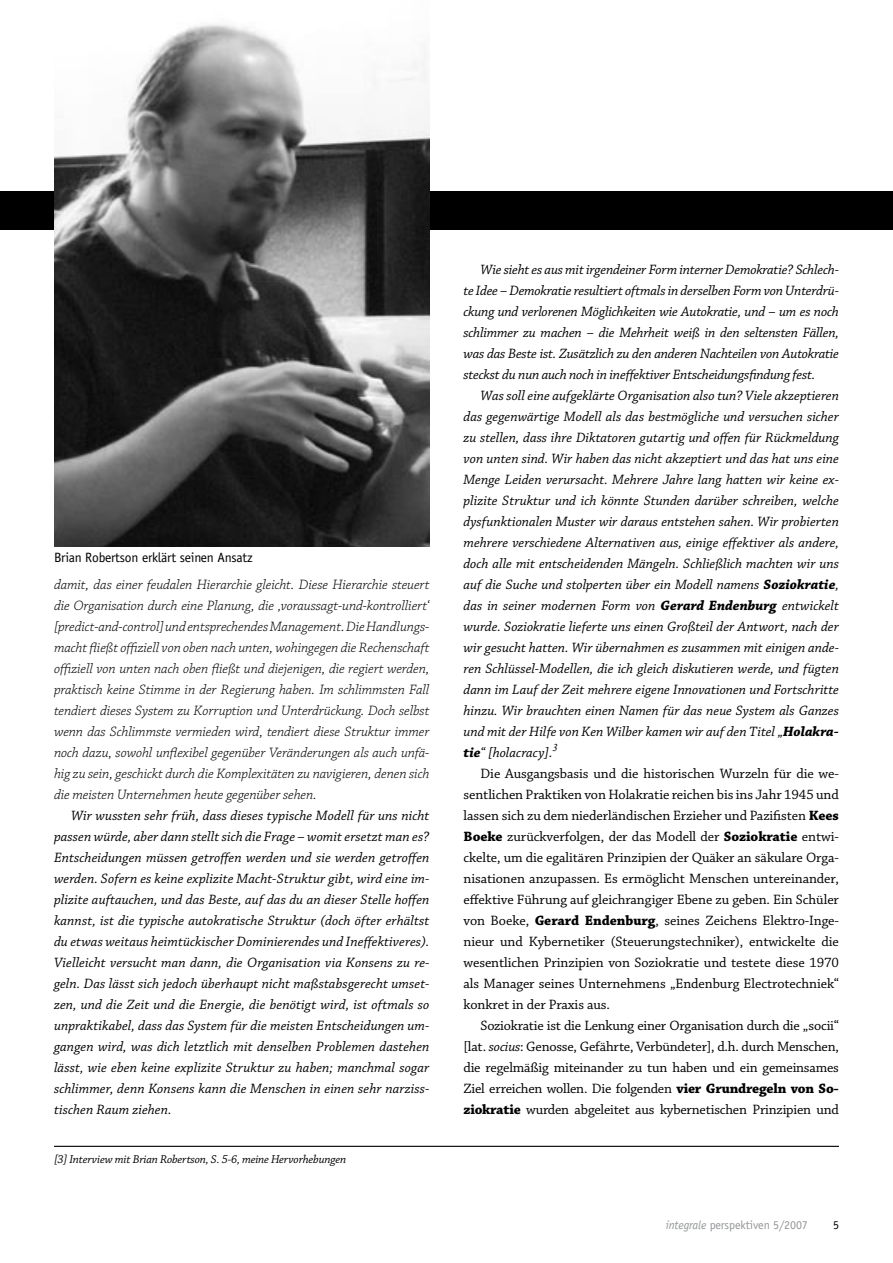
<style>
.page{position:relative;width:893px;height:1263px;background:#fff}
.page>*{position:absolute;margin:0;border:0;box-sizing:border-box;transform-origin:0 0}
.t1{font:italic 14.25px/21px "Chaparral Pro";color:#000;text-align:justify}
.t2{font:14.25px/21px "Chaparral Pro";letter-spacing:-.01em;color:#000;text-align:justify}
.t3{font:14.25px/21px "Chaparral Pro Light It Capt";letter-spacing:-.01em;color:#000;text-align:justify}
.t4{font:13.5px "Officina Sans";letter-spacing:-.015em;color:#000}
.t5{font:italic 12px "Chaparral Pro";letter-spacing:-.01em;color:#000}
.t6{font:12px "Officina Sans";letter-spacing:-.01em;color:#939598}
.t7{font:12px "Officina Sans";color:#000}
.s1{font-weight:700}
.s2{font-style:italic}
</style>
<div class="page">
<div style="left:0;top:191px;width:893px;height:39px;background:#000"></div>
<img style="left:54px;top:24px;width:375px;height:522px">
<hr style="left:54px;top:1146px;width:785px;height:1px;background:#000">
<p class="t4" style="left:54px;top:550px;width:200px">Brian Robertson erklärt seinen Ansatz</p>
<p class="t3" style="left:54px;top:575px;width:377px">damit, das einer feudalen Hierarchie gleicht. Diese Hierarchie steuert die Organisation durch eine Planung, die ‚voraussagt-und-kontrolliert‘ [predict-and-control] und entsprechendes Management. Die Handlungs&shy;macht fließt offiziell von oben nach unten, wohingegen die Rechenschaft offiziell von unten nach oben fließt und diejenigen, die regiert werden, praktisch keine Stimme in der Regierung haben. Im schlimmsten Fall tendiert dieses System zu Korruption und Unterdrückung. Doch selbst wenn das Schlimmste vermieden wird, tendiert diese Struktur immer noch dazu, sowohl unflexibel gegenüber Veränderungen als auch unfä&shy;hig zu sein, geschickt durch die Komplexitäten zu navigieren, denen sich die meisten Unternehmen heute gegenüber sehen.</p>
<p class="t1" style="left:54px;top:805px;width:377px;text-indent:17px">Wir wussten sehr früh, dass dieses typische Modell für uns nicht passen würde, aber dann stellt sich die Frage – womit ersetzt man es?<br>Entscheidungen müssen getroffen werden und sie werden getroffen werden. Sofern es keine explizite Macht-Struktur gibt, wird eine im&shy;plizite auftauchen, und das Beste, auf das du an dieser Stelle hoffen kannst, ist die typische autokratische Struktur (doch öfter erhältst du etwas weitaus heimtückischer Dominierendes und Ineffektiveres).<br>Vielleicht versucht man dann, die Organisation via Konsens zu re&shy;geln. Das lässt sich jedoch überhaupt nicht maßstabsgerecht umset&shy;zen, und die Zeit und die Energie, die benötigt wird, ist oftmals so unpraktikabel, dass das System für die meisten Entscheidungen um&shy;gangen wird, was dich letztlich mit denselben Problemen dastehen lässt, wie eben keine explizite Struktur zu haben; manchmal sogar schlimmer, denn Konsens kann die Menschen in einen sehr narziss&shy;tischen Raum ziehen.</p>
<p class="t5" style="left:54px;top:1152px;width:294px">[3] Interview mit Brian Robertson, S. 5-6, meine Hervorhebungen</p>
<p class="t1" style="left:463px;top:260px;width:377px;text-indent:17px">Wie sieht es aus mit irgendeiner Form interner Demokratie? Schlech&shy;te Idee – Demokratie resultiert oftmals in derselben Form von Unterdrü&shy;ckung und verlorenen Möglichkeiten wie Autokratie, und – um es noch schlimmer zu machen – die Mehrheit weiß in den seltensten Fällen, was das Beste ist. Zusätzlich zu den anderen Nachteilen von Autokratie steckst du nun auch noch in ineffektiver Entscheidungsfindung fest.</p>
<p class="t1" style="left:463px;top:386px;width:377px;text-indent:17px">Was soll eine aufgeklärte Organisation also tun? Viele akzeptieren das gegenwärtige Modell als das bestmögliche und versuchen sicher zu stellen, dass ihre Diktatoren gutartig und offen für Rückmeldung von unten sind. Wir haben das nicht akzeptiert und das hat uns eine Menge Leiden verursacht. Mehrere Jahre lang hatten wir keine ex&shy;plizite Struktur und ich könnte Stunden darüber schreiben, welche dysfunktionalen Muster wir daraus entstehen sahen. Wir probierten mehrere verschiedene Alternativen aus, einige effektiver als andere, doch alle mit entscheidenden Mängeln. Schließlich machten wir uns auf die Suche und stolperten über ein Modell namens <span class="s1">Soziokratie</span>, das in seiner modernen Form von <span class="s1">Gerard Endenburg</span> entwickelt wurde. Soziokratie lieferte uns einen Großteil der Antwort, nach der wir gesucht hatten. Wir übernahmen es zusammen mit einigen ande&shy;ren Schlüssel-Modellen, die ich gleich diskutieren werde, und fügten dann im Lauf der Zeit mehrere eigene Innovationen und Fortschritte hinzu. Wir brauchten einen Namen für das neue System als Ganzes und mit der Hilfe von Ken Wilber kamen wir auf den Titel „<span class="s1">Holakra&shy;tie</span>“ [holacracy].<sup>3</sup></p>
<p class="t2" style="left:463px;top:763px;width:377px;text-indent:17px">Die Ausgangsbasis und die historischen Wurzeln für die we&shy;sentlichen Praktiken von Holakratie reichen bis ins Jahr 1945 und lassen sich zu dem niederländischen Erzieher und Pazifisten <span class="s1">Kees Boeke</span> zurückverfolgen, der das Modell der <span class="s1">Soziokratie</span> entwi&shy;ckelte, um die egalitären Prinzipien der Quäker an säkulare Orga&shy;nisationen anzupassen. Es ermöglicht Menschen untereinander, effektive Führung auf gleichrangiger Ebene zu geben. Ein Schüler von Boeke, <span class="s1">Gerard Endenburg</span>, seines Zeichens Elektro-Inge&shy;nieur und Kybernetiker (Steuerungstechniker), entwickelte die wesentlichen Prinzipien von Soziokratie und testete diese 1970 als Manager seines Unternehmens „Endenburg Electrotechniek“ konkret in der Praxis aus.</p>
<p class="t2" style="left:463px;top:1015px;width:377px;text-indent:17px">Soziokratie ist die Lenkung einer Organisation durch die „socii“ [lat. <span class="s2">socius</span>: Genosse, Gefährte, Verbündeter], d.h. durch Menschen, die regelmäßig miteinander zu tun haben und ein gemeinsames Ziel erreichen wollen. Die folgenden <span class="s1">vier Grundregeln von So&shy;ziokratie</span> wurden abgeleitet aus kybernetischen Prinzipien und</p>
<p class="t6" style="left:666px;top:1218px;width:144px"><span class="s2">integrale</span> perspektiven 5/2007</p>
<p class="t7" style="left:833px;top:1218px;width:7px">5</p>
</div>
